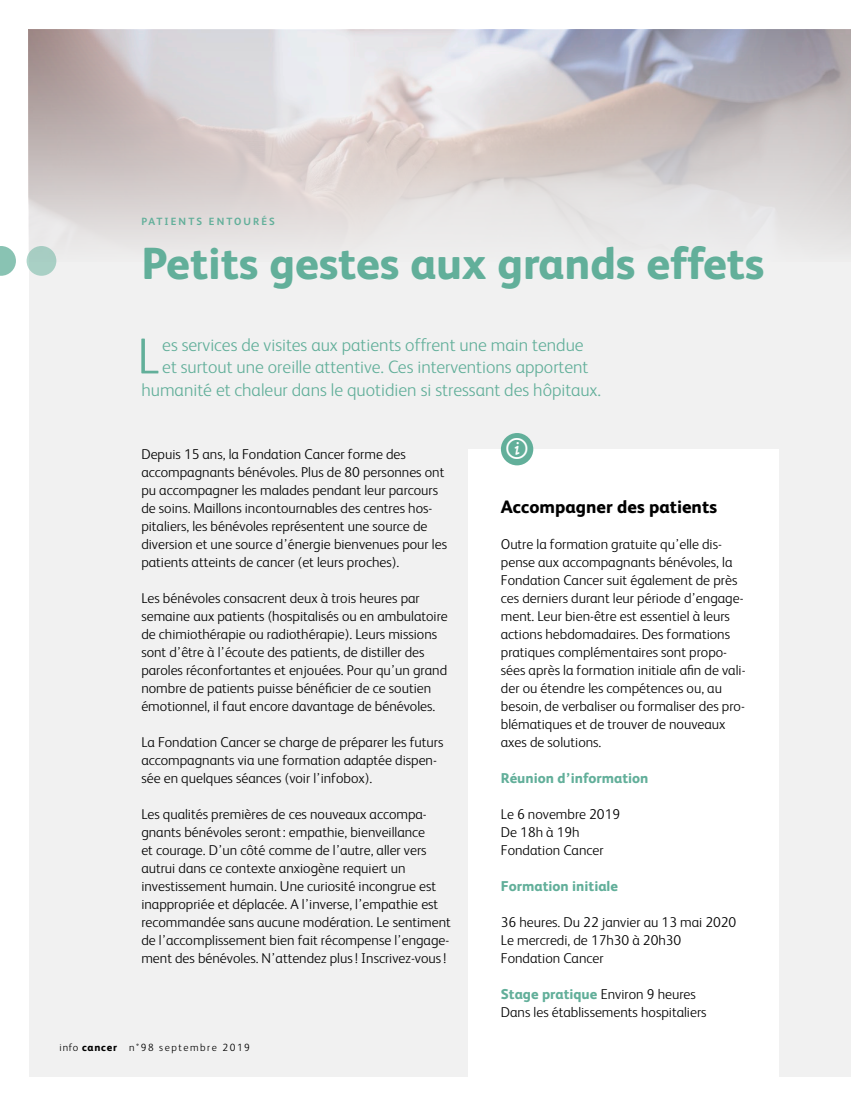
<style>
.page{position:relative;width:851px;height:1106px;background:#fff}
.page>*{position:absolute;margin:0;border:0;box-sizing:border-box;transform-origin:0 0}
.t1{font:300 50.7px "FS Albert";color:#62af9a}
.t2{font:800 45px "FS Albert";color:#62af9a}
.t3{font:300 18px/22.5px "FS Albert";color:#62af9a;text-align:center}
.t4{font:800 18px "FS Albert";color:#000}
.t5{font:300 14.25px/18px "FS Albert";color:#000}
.t6{font:800 14.25px "FS Albert";color:#62af9a}
.t7{font:300 10.5px "FS Albert";letter-spacing:.15em;color:#000}
.t8{font:700 10.5px "FS Albert";letter-spacing:.2em;color:#62af9a}
.s1{font-weight:800}
.s2{font-weight:800;color:#62af9a}
</style>
<div class="page">
<div style="left:30px;top:30px;width:820px;height:1046px;background:#f1f1f1"></div>
<img style="left:28px;top:30px;width:822px;height:231px">
<div style="left:468px;top:449px;width:310px;height:657px;background:#fff"></div>
<div style="left:501px;top:433px;width:32px;height:32px;background:#62af9a;border-radius:50%"></div>
<svg style="left:0;top:246px;width:16px;height:30px"></svg>
<div style="left:27px;top:246px;width:29px;height:30px;background:#a8cec4;border-radius:50%"></div>
<p class="t8" style="left:141px;top:214px;width:135px">PATIENTS ENTOURÉS</p>
<h2 class="t2" style="left:141px;top:231px;width:624px">Petits gestes aux grands effets</h2>
<p class="t3" style="left:141px;top:333px;width:461px">es services de visites aux patients offrent une main tendue<br>et surtout une oreille attentive. Ces interventions apportent humanité et chaleur dans le quotidien si stressant des hôpitaux.</p>
<h1 class="t1" style="left:137px;top:323px;width:23px">L</h1>
<p class="t5" style="left:141px;top:444px;width:307px">Depuis 15 ans, la Fondation Cancer forme des accompagnants bénévoles. Plus de 80 personnes ont pu accompagner les malades pendant leur parcours de soins. Maillons incontournables des centres hos&shy;pitaliers, les bénévoles représentent une source de diversion et une source d’énergie bienvenues pour les patients atteints de cancer (et leurs proches).</p>
<p class="t5" style="left:141px;top:588px;width:308px">Les bénévoles consacrent deux à trois heures par semaine aux patients (hospitalisés ou en ambulatoire de chimiothérapie ou radiothérapie). Leurs missions sont d’être à l’écoute des patients, de distiller des paroles réconfortantes et enjouées. Pour qu’un grand nombre de patients puisse bénéficier de ce soutien émotionnel, il faut encore davantage de bénévoles.</p>
<p class="t5" style="left:141px;top:732px;width:303px">La Fondation Cancer se charge de préparer les futurs accompagnants via une formation adaptée dispen&shy;sée en quelques séances (voir l’infobox).</p>
<p class="t5" style="left:141px;top:804px;width:311px">Les qualités premières de ces nouveaux accompa&shy;gnants bénévoles seront: empathie, bienveillance<br>et courage. D’un côté comme de l’autre, aller vers autrui dans ce contexte anxiogène requiert un investissement humain. Une curiosité incongrue est inappropriée et déplacée. A l’inverse, l’empathie est recommandée sans aucune modération. Le sentiment de l’accomplissement bien fait récompense l’engage&shy;ment des bénévoles. N’attendez plus! Inscrivez-vous!</p>
<p class="t7" style="left:60px;top:1040px;width:192px">info <span class="s1">cancer</span> n°98 septembre 2019</p>
<p class="t4" style="left:501px;top:494px;width:217px">Accompagner des patients</p>
<p class="t5" style="left:501px;top:534px;width:246px">Outre la formation gratuite qu’elle dis&shy;pense aux accompagnants bénévoles, la Fondation Cancer suit également de près ces derniers durant leur période d’engage&shy;ment. Leur bien-être est essentiel à leurs actions hebdomadaires. Des formations pratiques complémentaires sont propo&shy;sées après la formation initiale afin de vali&shy;der ou étendre les compétences ou, au besoin, de verbaliser ou formaliser des pro&shy;blématiques et de trouver de nouveaux axes de solutions.</p>
<p class="t6" style="left:501px;top:768px;width:149px">Réunion d’information</p>
<p class="t5" style="left:501px;top:804px;width:121px">Le 6 novembre 2019<br>De 18h à 19h<br>Fondation Cancer</p>
<p class="t6" style="left:501px;top:876px;width:118px">Formation initiale</p>
<p class="t5" style="left:501px;top:912px;width:237px">36 heures. Du 22 janvier au 13 mai 2020<br>Le mercredi, de 17h30 à 20h30<br>Fondation Cancer</p>
<p class="t5" style="left:501px;top:984px;width:207px"><span class="s2">Stage pratique</span> Environ 9 heures<br>Dans les établissements hospitaliers</p>
</div>
